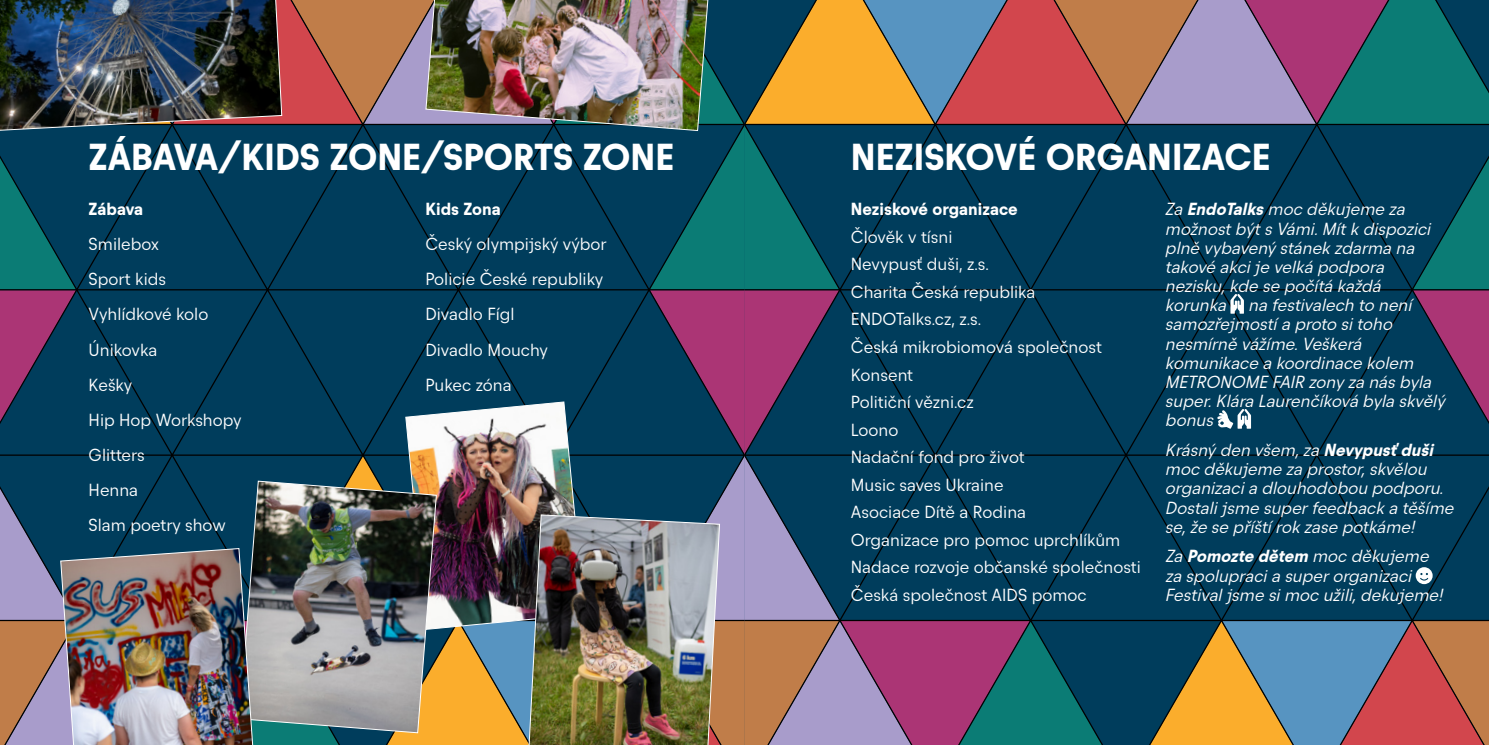
<style>
.page{position:relative;width:1489px;height:745px;background:#fff}
.page>*{position:absolute;margin:0;border:0;box-sizing:border-box;transform-origin:0 0}
.t1{font:700 37.5px "Propag";color:#fff}
.t2{font:italic 17.5px/19.1px "Propag";color:#fff}
.t3{font:17.5px/27.5px "Propag";color:#fff}
.t4{font:700 17.5px "Propag";color:#fff}
.s1{font-weight:700}
</style>
<div class="page">
<img style="left:0;top:0;width:1488px;height:744px">
<h1 class="t1" style="left:89px;top:135px;width:587px">ZÁBAVA/KIDS ZONE/SPORTS ZONE</h1>
<h1 class="t1" style="left:850px;top:135px;width:421px">NEZISKOVÉ ORGANIZACE</h1>
<p class="t4" style="left:850px;top:199px;width:168px">Neziskové organizace</p>
<p class="t3" style="left:850px;top:223px;width:291px">Člověk v tísni<br>Nevypusť duši, z.s.<br>Charita Česká republika<br>ENDOTalks.cz, z.s.<br>Česká mikrobiomová společnost<br>Konsent<br>Političní vězni.cz<br>Loono<br>Nadační fond pro život<br>Music saves Ukraine<br>Asociace Dítě a Rodina<br>Organizace pro pomoc uprchlíkům<br>Nadace rozvoje občanské společnosti<br>Česká společnost AIDS pomoc</p>
<p class="t4" style="left:89px;top:199px;width:56px">Zábava</p>
<p class="t3" style="left:89px;top:227px;width:154px;line-height:35px">Smilebox<br>Sport kids<br>Vyhlídkové kolo<br>Únikovka<br>Kešky<br>Hip Hop Workshopy<br>Glitters<br>Henna<br>Slam poetry show</p>
<p class="t4" style="left:425px;top:199px;width:77px">Kids Zona</p>
<p class="t3" style="left:425px;top:227px;width:182px;line-height:35px">Český olympijský výbor<br>Policie České republiky<br>Divadlo Fígl<br>Divadlo Mouchy<br>Pukec zóna</p>
<p class="t2" style="left:1164px;top:200px;width:286px">Za <span class="s1">EndoTalks</span>moc děkujeme za možnostbýts Vámi.Mítk dispozici plně vybavený stánek zdarma na takové akcije velká podpora nezisku,kde se počítá každá korunka na festivalech to není samozřejmostía proto sitoho nesmírně vážíme.Veškerá komunikace a koordinace kolem<br>METRONOME FAIR zony za násbyla super.Klára Laurenčíková byla skvělý bonus</p>
<p class="t2" style="left:1164px;top:440px;width:294px">Krásný den všem,za <span class="s1">Nevypusť duši </span>moc děkujeme za prostor,skvělou organizacia dlouhodobou podporu.<br>Dostalijsme superfeedback a těšíme se,že se příštírok zase potkáme!</p>
<p class="t2" style="left:1164px;top:546px;width:283px">Za <span class="s1">Pomozte dětem</span> moc děkujeme za spolupracia superorganizaci<br>Festivaljsme simoc užili,dekujeme!</p>
</div>
